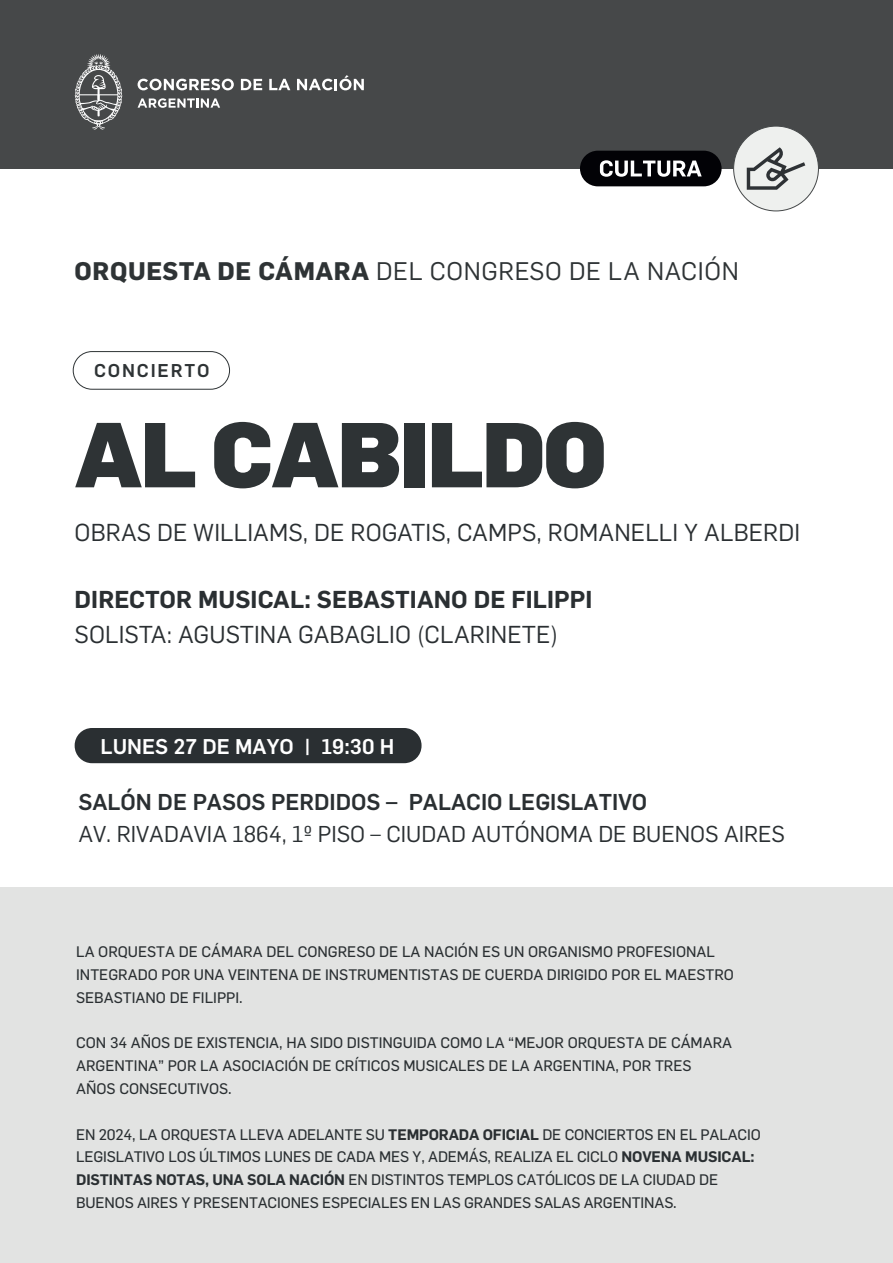
<style>
.page{position:relative;width:893px;height:1263px;background:#fff}
.page>*{position:absolute;margin:0;border:0;box-sizing:border-box;transform-origin:0 0}
.t1{font:900 90.15px "Flama";letter-spacing:-.02em;color:#2e3335}
.t2{font:24.9px "Flama";letter-spacing:.025em;color:#2e3335}
.t3{font:24px "Flama";letter-spacing:.005em;color:#2a2f32}
.t4{font:600 24px "Flama";letter-spacing:.005em;color:#2a2f32}
.t5{font:22.5px "Flama";color:#2a2f32}
.t6{font:500 22.5px "Flama";color:#2a2f32}
.t7{font:500 21px "Flama";color:#fff}
.t8{font:500 18.15px "Flama";letter-spacing:.1em;color:#2e3335}
.t9{font:15px/22.8px "Flama Basic";color:#2a2f32}
.s1{font-weight:700}
.s2{font-family:"Flama";font-weight:600}
</style>
<div class="page">
<div style="left:0;top:888px;width:893px;height:375px;background:#e2e3e2"></div>
<div style="left:0;top:0;width:893px;height:169px;background:#464849"></div>
<svg style="left:138px;top:79px;width:96px;height:11px"></svg>
<svg style="left:241px;top:79px;width:21px;height:11px"></svg>
<svg style="left:269px;top:79px;width:21px;height:11px"></svg>
<svg style="left:297px;top:75px;width:67px;height:15px"></svg>
<svg style="left:138px;top:98px;width:82px;height:10px"></svg>
<svg style="left:75px;top:54px;width:47px;height:75px"></svg>
<div style="left:580px;top:151px;width:142px;height:35px;background:#020206;border-radius:18px"></div>
<svg style="left:600px;top:160px;width:102px;height:17px"></svg>
<div style="left:734px;top:126px;width:84px;height:85px;background:#eef0ee;border-radius:50%"></div>
<svg style="left:747px;top:147px;width:58px;height:43px"></svg>
<div style="left:75px;top:728px;width:347px;height:35px;background:#2a2f32;border-radius:17px"></div>
<div style="left:73px;top:351px;width:157px;height:38px;border:1px solid #2e3335;border-radius:19px"></div>
<h2 class="t2" style="left:75px;top:254px;width:666px"><span class="s1">ORQUESTA DE CÁMARA</span> DEL CONGRESO DE LA NACIÓN</h2>
<p class="t8" style="left:94px;top:357px;width:117px">CONCIERTO</p>
<h1 class="t1" style="left:75px;top:389px;width:533px">AL CABILDO</h1>
<h3 class="t3" style="left:75px;top:516px;width:727px">OBRAS DE WILLIAMS, DE ROGATIS, CAMPS, ROMANELLI Y ALBERDI</h3>
<h3 class="t4" style="left:75px;top:582px;width:519px">DIRECTOR MUSICAL: SEBASTIANO DE FILIPPI</h3>
<h3 class="t3" style="left:75px;top:618px;width:485px">SOLISTA: AGUSTINA GABAGLIO (CLARINETE)</h3>
<h3 class="t7" style="left:101px;top:732px;width:295px">LUNES 27 DE MAYO | 19:30 H</h3>
<h3 class="t6" style="left:78px;top:785px;width:570px">SALÓN DE PASOS PERDIDOS – PALACIO LEGISLATIVO</h3>
<h3 class="t5" style="left:78px;top:819px;width:708px">AV. RIVADAVIA 1864, 1º PISO – CIUDAD AUTÓNOMA DE BUENOS AIRES</h3>
<p class="t9" style="left:76px;top:939px;width:659px">LA ORQUESTA DE CÁMARA DEL CONGRESO DE LA NACIÓN ES UN ORGANISMO PROFESIONAL<br>INTEGRADO POR UNA VEINTENA DE INSTRUMENTISTAS DE CUERDA DIRIGIDO POR EL MAESTRO<br>SEBASTIANO DE FILIPPI.</p>
<p class="t9" style="left:76px;top:1031px;width:657px">CON 34 AÑOS DE EXISTENCIA, HA SIDO DISTINGUIDA COMO LA “MEJOR ORQUESTA DE CÁMARA<br>ARGENTINA” POR LA ASOCIACIÓN DE CRÍTICOS MUSICALES DE LA ARGENTINA, POR TRES<br>AÑOS CONSECUTIVOS.</p>
<p class="t9" style="left:76px;top:1122px;width:686px">EN 2024, LA ORQUESTA LLEVA ADELANTE SU <span class="s2">TEMPORADA OFICIAL</span> DE CONCIERTOS EN EL PALACIO LEGISLATIVO LOS ÚLTIMOS LUNES DE CADA MES Y, ADEMÁS, REALIZA EL CICLO <span class="s2">NOVENA MUSICAL:<br>DISTINTAS NOTAS, UNA SOLA NACIÓN</span> EN DISTINTOS TEMPLOS CATÓLICOS DE LA CIUDAD DE BUENOS AIRES Y PRESENTACIONES ESPECIALES EN LAS GRANDES SALAS ARGENTINAS.</p>
</div>
